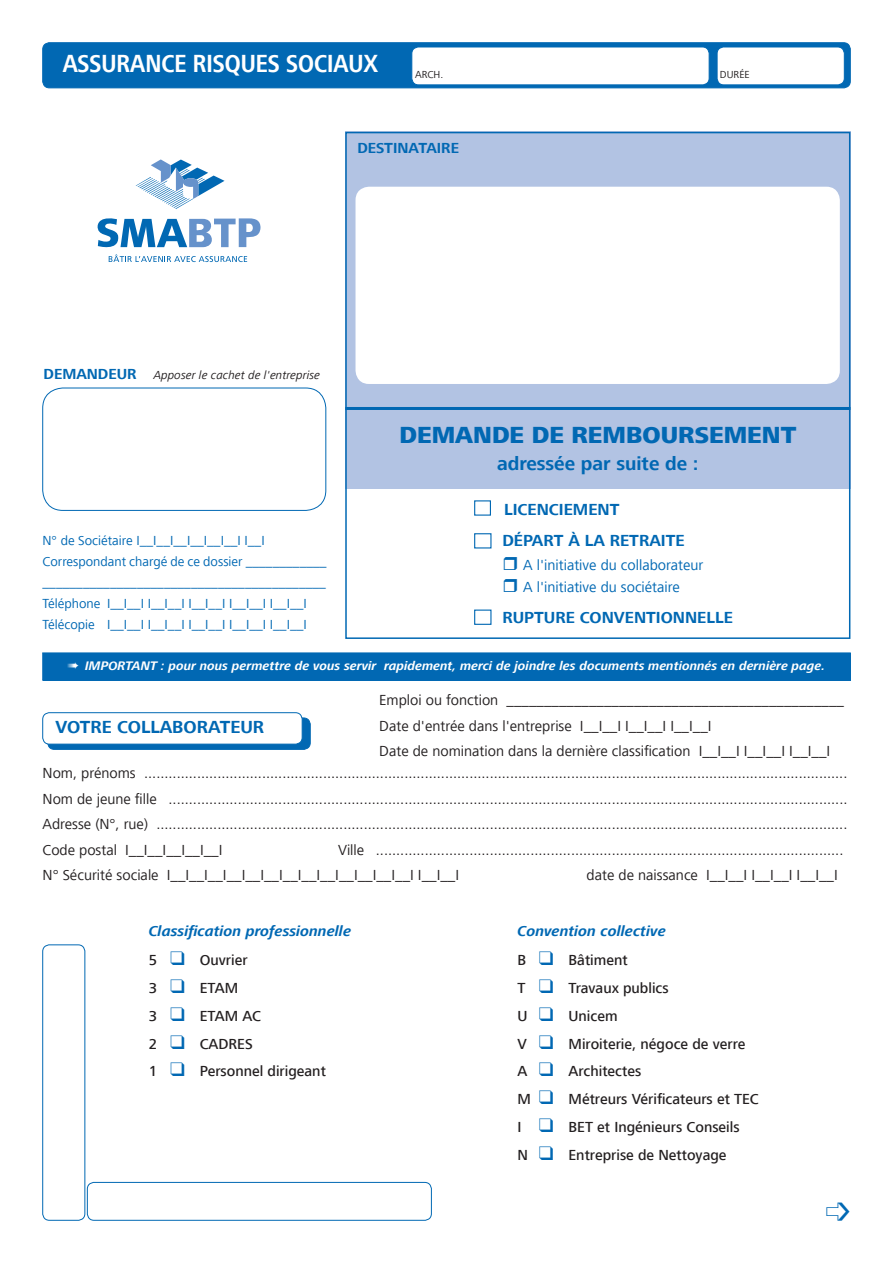
<style>
.page{position:relative;width:893px;height:1263px;background:#fff}
.page>*{position:absolute;margin:0;border:0;box-sizing:border-box;transform-origin:0 0}
.t1{font:700 25.5px "Frutiger Next LT";color:#fff;scale:.85 1}
.t2{font:800 24px "Frutiger Next LT";color:#0168b3}
.t3{font:700 19.5px "Frutiger Next LT";color:#0168b3}
.t4{font:700 18px "Frutiger Next LT";color:#0168b3}
.t5{font:700 16.5px "Frutiger Next LT";color:#0168b3}
.t6{font:15px/25.5px "Frutiger Next LT";color:#231f20}
.t7{font:500 15px/27.8px "Frutiger Next LT";color:#231f20}
.t8{font:italic 700 15px/29.5px "Frutiger Next LT";color:#0168b3}
.t9{font:15px/21.5px "Frutiger Next LT";color:#0168b3}
.t10{font:700 15px "Frutiger Next LT";color:#0168b3}
.t11{font:13.5px/21px "Frutiger Next LT";color:#0168b3}
.t12{font:italic 700 12.75px "Frutiger Next LT";color:#fff}
.t13{font:italic 12px "Frutiger Next LT";color:#231f20}
.t14{font:10.5px "Frutiger Next LT";color:#231f20}
.s1{font-weight:700;font-style:normal;font-size:15px;color:#0168b3}
.s2{font-weight:500;font-style:normal;color:#231f20}
.s3{color:#0168b3}
</style>
<div class="page">
<div style="left:345px;top:131px;width:505px;height:358px;background:#b2c3e3"></div>
<div style="left:43px;top:43px;width:807px;height:45px;background:#0168b3;border-radius:7px"></div>
<div style="left:43px;top:43px;width:807px;height:45px;border:1px solid #0168b3;border-radius:7px"></div>
<div style="left:356px;top:187px;width:484px;height:197px;background:#fff;border-radius:14px"></div>
<div style="left:43px;top:945px;width:42px;height:275px;border:1px solid #0168b3;border-radius:7px"></div>
<div style="left:87px;top:1182px;width:345px;height:38px;border:1px solid #0168b3;border-radius:7px"></div>
<div style="left:48px;top:718px;width:262px;height:31px;background:#0168b3;border-radius:7px"></div>
<div style="left:47px;top:718px;width:263px;height:31px;border:1px solid #0168b3;border-radius:7px"></div>
<div style="left:43px;top:713px;width:259px;height:31px;background:#fff;border-radius:7px"></div>
<div style="left:43px;top:712px;width:259px;height:32px;border:1px solid #0168b3;border-radius:7px"></div>
<div style="left:412px;top:47px;width:297px;height:38px;background:#fff;border-radius:7px"></div>
<div style="left:412px;top:47px;width:297px;height:38px;border:1px solid #0168b3;border-radius:7px"></div>
<div style="left:717px;top:47px;width:127px;height:38px;background:#fff;border-radius:7px"></div>
<div style="left:717px;top:47px;width:127px;height:38px;border:1px solid #0168b3;border-radius:7px"></div>
<div style="left:43px;top:653px;width:807px;height:27px;background:#0168b3"></div>
<hr style="left:345px;top:407px;width:505px;height:3px;background:#0168b3">
<div style="left:474px;top:500px;width:17px;height:16px;border:1px solid #0168b3"></div>
<div style="left:474px;top:533px;width:17px;height:15px;border:1px solid #0168b3"></div>
<div style="left:43px;top:388px;width:283px;height:123px;border:1px solid #0168b3;border-radius:20px"></div>
<svg style="left:136px;top:159px;width:89px;height:50px"></svg>
<svg style="left:97px;top:218px;width:164px;height:44px"></svg>
<div style="left:474px;top:609px;width:17px;height:16px;border:1px solid #0168b3"></div>
<div style="left:345px;top:132px;width:505px;height:507px;border:2px solid #0168b3"></div>
<h1 class="t1" style="left:63px;top:49px;width:373px">ASSURANCE RISQUES SOCIAUX</h1>
<p class="t14" style="left:415px;top:68px;width:30px">ARCH.</p>
<p class="t14" style="left:720px;top:68px;width:31px">DURÉE</p>
<p class="t10" style="left:357px;top:140px;width:103px">DESTINATAIRE</p>
<p class="t13" style="left:44px;top:368px;width:278px"><span class="s1">DEMANDEUR</span> Apposer le cachet de l'entreprise</p>
<p class="t11" style="left:43px;top:530px;width:286px">N° de Sociétaire I__I__I__I__I__I__I I__I Correspondant chargé de ce dossier ____________ __________________________________________ Téléphone I__I__I I__I__I I__I__I I__I__I I__I__I Télécopie I__I__I I__I__I I__I__I I__I__I I__I__I</p>
<h2 class="t2" style="left:399px;top:421px;width:398px">DEMANDE DE REMBOURSEMENT</h2>
<h3 class="t3" style="left:497px;top:453px;width:203px">adressée par suite de :</h3>
<p class="t5" style="left:504px;top:500px;width:117px">LICENCIEMENT</p>
<p class="t5" style="left:502px;top:531px;width:184px">DépART à LA RETRAITE</p>
<p class="t9" style="left:523px;top:555px;width:182px">A l'initiative du collaborateur<br>A l'initiative du sociétaire</p>
<p class="t5" style="left:502px;top:608px;width:232px">RUpTURE CONVENTIONNELLE</p>
<p class="t12" style="left:68px;top:659px;width:759px">➠ IMPORTANT : pour nous permettre de vous servir rapidement, merci de joindre les documents mentionnés en dernière page.</p>
<p class="t6" style="left:379px;top:687px;width:466px">Emploi ou fonction _____________________________________________<br>Date d'entrée dans l'entreprise I__I__I I__I__I I__I__I<br>Date de nomination dans la dernière classification I__I__I I__I__I I__I__I</p>
<p class="t4" style="left:55px;top:717px;width:210px">VOTRE COLLABORATEUR</p>
<p class="t6" style="left:43px;top:761px;width:806px;text-align:justify">Nom, prénoms .............................................................................................................................................................................<br>Nom de jeune fille .......................................................................................................................................................................<br>Adresse (N°, rue) ..........................................................................................................................................................................<br>Code postal I__I__I__I__I__I</p>
<p class="t6" style="left:43px;top:837px;width:802px;text-indent:296px">Ville ...................................................................................................................<br>N° Sécurité sociale I__I__I__I__I__I__I__I__I__I__I__I__I__I I__I__I</p>
<p class="t6" style="left:587px;top:863px;width:253px">date de naissance I__I__I I__I__I I__I__I</p>
<p class="t8" style="left:149px;top:916px;width:204px">Classification professionnelle<br><span class="s2">5</span> ❑ <span class="s2">Ouvrier</span></p>
<p class="t7" style="left:149px;top:974px;width:179px">3 <span class="s3">❑</span> ETAM<br>3 <span class="s3">❑</span> ETAM AC<br>2 <span class="s3">❑</span> CADRES<br>1 <span class="s3">❑</span> Personnel dirigeant</p>
<p class="t8" style="left:518px;top:916px;width:150px">Convention collective<br><span class="s2">B</span> ❑ <span class="s2">Bâtiment</span></p>
<p class="t7" style="left:517px;top:974px;width:243px">T <span class="s3">❑</span> Travaux publics<br>U <span class="s3">❑</span> Unicem<br>V <span class="s3">❑</span> Miroiterie, négoce de verre<br>A <span class="s3">❑</span> Architectes<br>M <span class="s3">❑</span> Métreurs Vérificateurs et TEC<br>I <span class="s3">❑</span> BET et Ingénieurs Conseils<br>N <span class="s3">❑</span> Entreprise de Nettoyage</p>
</div>
